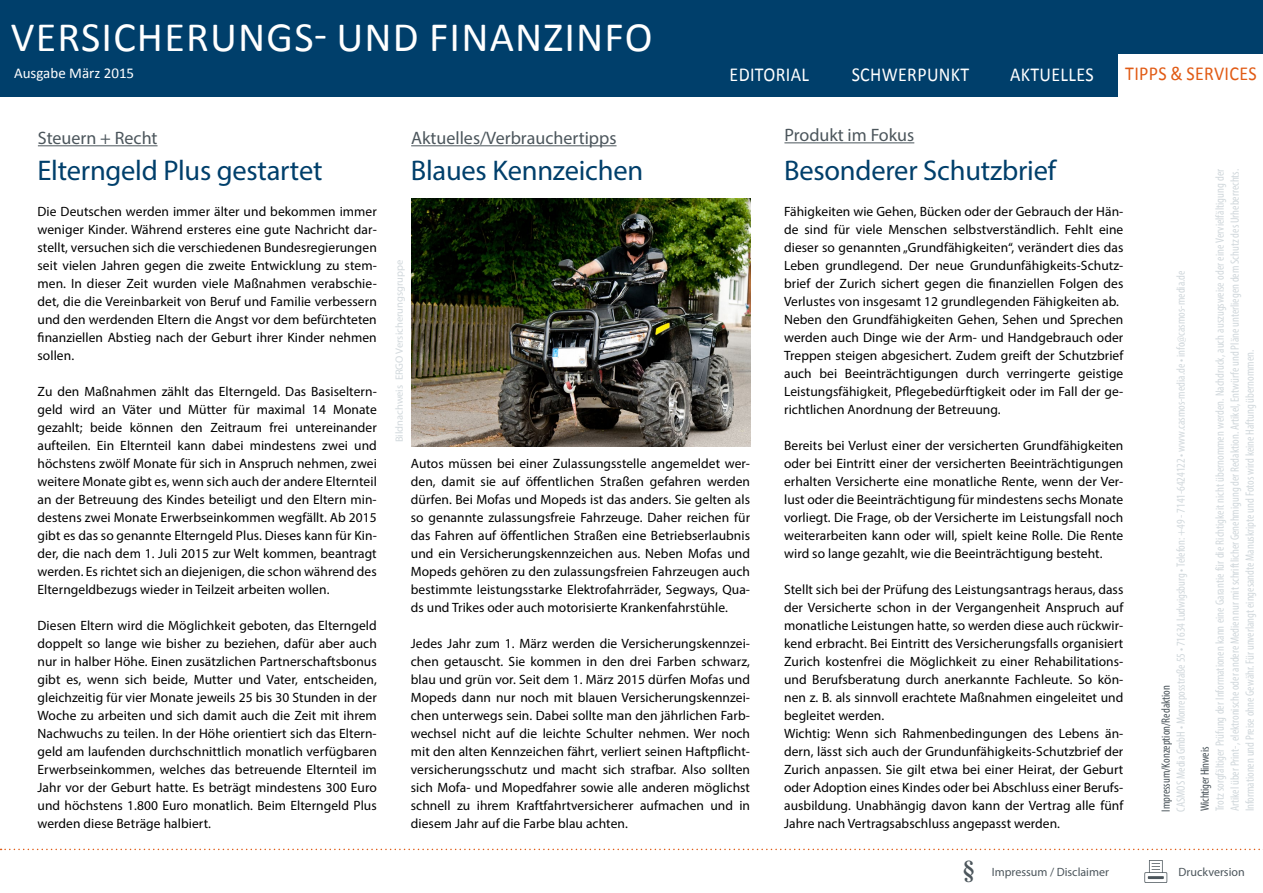
<style>
.page{position:relative;width:1263px;height:893px;background:#fff}
.page>*{position:absolute;margin:0;border:0;box-sizing:border-box;transform-origin:0 0}
.t1{font:42px "Calibri";letter-spacing:.03em;color:#fff}
.t2{font:28.5px "Myriad Pro";letter-spacing:-.01em;color:#003f6b}
.t3{font:19.8px "Calibri";letter-spacing:.02em;color:#fff;scale:.91 1}
.t4{font:19.8px "Calibri";letter-spacing:.02em;color:#e15b15;scale:.91 1}
.t5{font:18px "Myriad Pro";color:#4c565c}
.t6{font:15px "Calibri";color:#fff}
.t7{font:13.5px/18px "Myriad Pro";letter-spacing:.005em;color:#000;text-align:justify}
.t8{font:condensed 12px/15px "Myriad Pro";color:#d1d8dc;text-align:justify}
.t9{font:condensed 12px "Myriad Pro";color:#4c565c}
.t10{font:12px "Myriad Pro";color:#4c565c}
.t11{font:10.5px "Myriad Pro";color:#d1d8dc}
.s1{font-family:"Times New Roman";font-weight:700;font-size:24px}
</style>
<div class="page">
<div style="left:0;top:0;width:1263px;height:97px;background:#003f6b"></div>
<svg style="left:1144px;top:860px;width:23px;height:23px"></svg>
<svg style="left:1px;top:849px;width:1262px;height:1px"></svg>
<div style="left:1119px;top:54px;width:144px;height:49px;background:#fff"></div>
<hr style="left:38px;top:145px;width:120px;height:1px;background:#4c565c">
<hr style="left:411px;top:145px;width:205px;height:1px;background:#4c565c">
<hr style="left:784px;top:142px;width:130px;height:1px;background:#4c565c">
<img style="left:411px;top:198px;width:339px;height:248px">
<h1 class="t1" style="left:11px;top:10px;width:643px">VERSICHERUNGS- UND FINANZINFO</h1>
<p class="t6" style="left:14px;top:64px;width:122px">Ausgabe März 2015</p>
<h3 class="t3" style="left:729px;top:62px;width:89px">EDITORIAL</h3>
<h3 class="t3" style="left:852px;top:62px;width:131px">SCHWERPUNKT</h3>
<h3 class="t3" style="left:1010px;top:62px;width:93px">AKTUELLES</h3>
<h3 class="t5" style="left:38px;top:127px;width:121px">Steuern + Recht</h3>
<h3 class="t5" style="left:411px;top:127px;width:207px">Aktuelles/Verbrauchertipps</h3>
<h3 class="t5" style="left:784px;top:124px;width:131px">Produkt im Fokus</h3>
<h3 class="t4" style="left:1125px;top:61px;width:146px">TIPPS &amp; SERVICES</h3>
<h2 class="t2" style="left:38px;top:153px;width:286px">Elterngeld Plus gestartet</h2>
<p class="t7" style="left:38px;top:202px;width:341px">Die Deutschen werden immer älter und bekommen immer weniger Kinder. Während ersteres eine gute Nachricht dar&shy;stellt, versuchen sich die verschiedenen Bundesregierungen seit vielen Jahren gegen die zweite Entwicklung zu stem&shy;men. In dieser Zeit wurden viele Maßnahmen verabschie&shy;det, die die Vereinbarkeit von Beruf und Familie verbessern und den werdenden Eltern die Angst vor dem befürchteten finanziellen Abstieg nach der Geburt ihrer Kinder nehmen sollen.</p>
<p class="t7" style="left:38px;top:382px;width:341px">Zu den Maßnahmen zählt das Elterngeld. Das Basiseltern&shy;geld wird an Väter und Mütter für maximal 14 Monate gezahlt; beide können den Zeitraum frei untereinander aufteilen. Ein Elternteil kann dabei mindestens zwei und höchstens zwölf Monate für sich in Anspruch nehmen, zwei weitere Monate gibt es, wenn sich auch der andere Elternteil an der Betreuung des Kindes beteiligt und den Eltern min&shy;destens zwei Monate Erwerbseinkommen wegfällt. Ab 2015 gibt es das so genannte Elterngeld Plus. Dieses kann für Kin&shy;der, die nach dem 1. Juli 2015 zur Welt kommen, beantragt werden. Es richtet sich an diejenigen, die schon während des Elterngeldbezugs wieder in Teilzeit arbeiten wollen.</p>
<p class="t7" style="left:38px;top:616px;width:341px">Diesen Eltern wird die Möglichkeit geboten, das Elterngeld doppelt so lange wie bisher zu beziehen, dafür aber auch nur in halber Höhe. Einen zusätzlichen Partnerschaftsbonus gibt es, wenn sich beide, Mutter und Vater, entscheiden, gleichzeitig für vier Monate jeweils 25 bis 30 Stunden in der Woche zu arbeiten und sich damit auch die Zeit mit ihrem Nachwuchs zu teilen. In der Höhe orientiert sich das Eltern&shy;geld am laufenden durchschnittlich monatlich verfügbaren Erwerbseinkommen, welches das betreuende Elternteil im Jahr vor der Geburt hatte. Es beträgt mindestens 300 Euro und höchstens 1.800 Euro monatlich. Beim Elterngeld Plus werden diese Beträge halbiert.</p>
<h2 class="t2" style="left:411px;top:153px;width:234px">Blaues Kennzeichen</h2>
<p class="t11" style="left:393px;top:442px;width:184px;rotate:-90deg">Bildnachweis ERGO Versicherungsgruppe</p>
<p class="t7" style="left:411px;top:454px;width:341px">Autos müssen bei einer Zulassungsstelle angemeldet wer&shy;den, damit sie auf öffentlichen Straßen gefahren werden dürfen. Bei Mofas und Mopeds ist das anders. Sie gelten als so genannte zulassungsfreie Fahrzeuge. Daher reichen für das Fahren auf öffentlichen Straßen eine Betriebserlaubnis und ein Versicherungskennzeichen aus. Neben Mofas und Mopeds gehören zu den zulassungsfreien Fahrzeugen auch bestimmte leistungsstarke Elektrofahrräder, Segways, Qua&shy;ds und Trikes oder auch motorisierte Krankenfahrstühle.</p>
<p class="t7" style="left:411px;top:634px;width:341px">Jedes Jahr zum 1. März werden die Versicherungskennzei&shy;chen getauscht. Sie kommen in den drei Farben schwarz, blau und grün vor. Seit dem 1. März 2015 dürfen Mofas und Mopeds dann nur noch mit blauen Versicherungskennzei&shy;chen unterwegs sein. Dabei sollte man den jährlichen Farb&shy;wechsel nicht auf die leichte Schulter nehmen. Wer noch mit den alten Kennzeichen fährt, verliert seinen Haftpflicht&shy;versicherungsschutz und macht sich strafbar. Also sollten sich Mofa- und Mopedfahrer sowie alle anderen möglichst schnell zu ihrem Kraftfahrtversicherer aufmachen und in diesem Jahr auf die Farbe blau achten.</p>
<h2 class="t2" style="left:784px;top:153px;width:273px">Besonderer Schutzbrief</h2>
<p class="t7" style="left:784px;top:202px;width:341px;text-align:left">Fähigkeiten wie Gehen, Bücken oder der Gebrauch der Hän&shy;de sind für viele Menschen selbstverständlich. Fehlt eine dieser so genannten „Grundfähigkeiten“, verändert dies das Leben grundlegend. Der neue Grundunfähigkeits-Schutz&shy;brief der Zurich sichert gegen die finanziellen Folgen des Verlustes von insgesamt 12 grundlegenden Fähigkeiten ab.<br>Neben den Grundfähigkeiten Gehen, Sehen und Sprechen werden auch Dinge wie der Arm- und Handgebrauch oder Treppen steigen abgesichert. Zudem greift der Schutzbrief auch bei Beeinträchtigungen durch verringerte geistige Leistungsfähigkeit, Pflegebedürftigkeit oder im Fall der ge&shy;richtlichen Anordnung der Betreuung.</p>
<p class="t7" style="left:784px;top:436px;width:341px">Bereits bei Verlust einer der versicherten Grundfähigkeiten oder bei Eintritt einer der versicherten Beeinträchtigungen erhalten Versicherte eine monatliche Rente, wenn der Ver&shy;lust oder die Beeinträchtigung für mindestens sechs Monate vorliegt. Die Frage, ob der Versicherte im Leistungsfall noch weiterarbeiten kann oder will, spielt keine Rolle. Die Rente wird so lange gezahlt, wie die Beeinträchtigung besteht.</p>
<p class="t7" style="left:784px;top:580px;width:341px;text-align:left">Stellt sich bei der Prüfung des Leistungsantrags heraus, dass der Versicherte schon in der Vergangenheit Anspruch auf monatliche Leistungen hatte, so werden diese auch rückwir&shy;kend erbracht. Bei Eintritt des Versicherungsfalls organisiert Zurich kostenfrei die Möglichkeit zu einer Rehabilitations&shy;und Berufsberatung durch anerkannte Fachleute. So kön&shy;nen z. B. als sinnvoll erachtete Maßnahmen eingeleitet und begleitet werden.<br>Wichtig: Wenn sich Rahmenbedingungen des Lebens än&shy;dern, lässt sich auch der Grundunfähigkeits-Schutzbrief der Zurich anpassen. Sie gilt etwa bei einer Heirat, der Geburt oder Adoption eines Kindes oder bei Abschluss einer Berufs&shy;ausbildung. Unabhängig davon kann der Vertrag alle fünf Jahre nach Vertragsabschluss angepasst werden.</p>
<p class="t8" style="left:1173px;top:812px;width:543px;rotate:-90deg">CASMOS Media GmbH • Monreposstraße 55 • 71634 Ludwigsburg • Telefon: +49 - 7141-6424122 • www.casmos-media.de • info@casmos-media.de</p>
<p class="t9" style="left:1159px;top:812px;width:128px;rotate:-90deg">Impressum/Konzeption/Redaktion</p>
<p class="t8" style="left:1212px;top:811px;width:644px;rotate:-90deg">Trotz sorgfältiger Prüfung der Informationen kann eine Garantie für die Richtigkeit nicht übernommen werden. Nachdruck, auch auszugsweise oder eine Vervielfältigung der Artikel über Print-, elektronische oder andere Medien nur mit schriftlicher Genehmigung der Redaktion. Artikel, Entwürfe und Pläne unterliegen dem Schutz des Urheberrechts.<br>Informationen und Preise ohne Gewähr. Für unverlangt eingesandte Manuskripte und Fotos wird keine Haftung übernommen.</p>
<p class="t9" style="left:1198px;top:811px;width:66px;rotate:-90deg">Wichtiger Hinweis</p>
<p class="t10" style="left:963px;top:864px;width:148px"><span class="s1">§</span> Impressum / Disclaimer</p>
<p class="t10" style="left:1179px;top:864px;width:68px">Druckversion</p>
</div>
